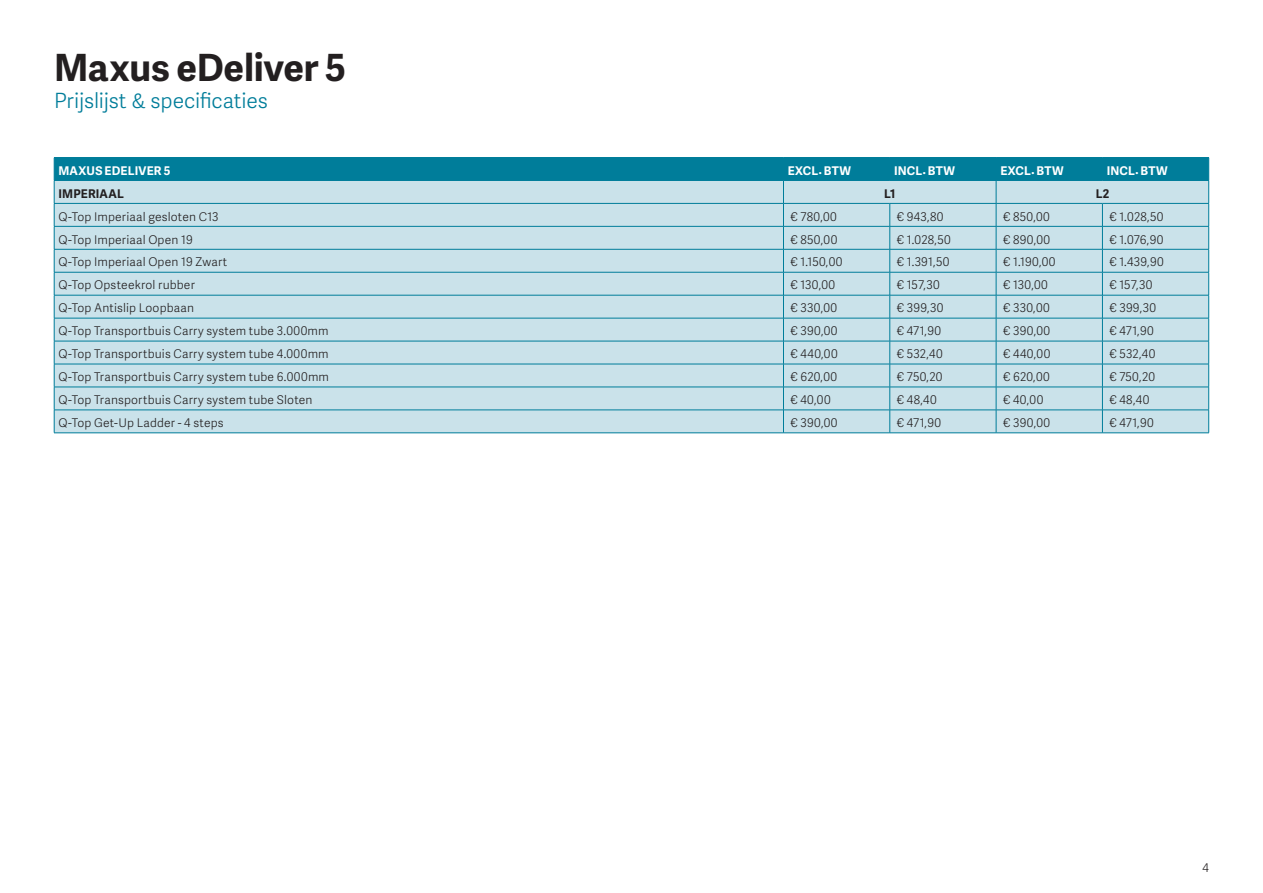
<style>
.page{position:relative;width:1263px;height:893px;background:#fff}
.page>*{position:absolute;margin:0;border:0;box-sizing:border-box;transform-origin:0 0}
.t1{font:700 37.5px "Adelle Sans EXT";letter-spacing:-.005em;color:#231f20}
.t2{font:300 21px "Adelle Sans EXT";color:#007d9a}
.t3{font:300 12px "Adelle Sans EXT";letter-spacing:.015em;color:#231f20}
.t4{font:700 12px "Adelle Sans EXT";letter-spacing:.02em;color:#fff}
.t5{font:700 12px "Adelle Sans EXT";letter-spacing:.01em;color:#231f20}
</style>
<div class="page">
<hr style="left:54px;top:157px;width:729px;height:1px;background:#007d9a">
<hr style="left:783px;top:157px;width:107px;height:1px;background:#007d9a">
<hr style="left:890px;top:157px;width:106px;height:1px;background:#007d9a">
<hr style="left:996px;top:157px;width:106px;height:1px;background:#007d9a">
<hr style="left:1102px;top:157px;width:107px;height:1px;background:#007d9a">
<svg style="left:54px;top:158px;width:1155px;height:275px;background:#b0d5df"></svg>
<hr style="left:54px;top:433px;width:729px;height:1px;background:#007d9a">
<hr style="left:783px;top:433px;width:107px;height:1px;background:#007d9a">
<hr style="left:890px;top:433px;width:106px;height:1px;background:#007d9a">
<hr style="left:996px;top:433px;width:106px;height:1px;background:#007d9a">
<hr style="left:1102px;top:433px;width:107px;height:1px;background:#007d9a">
<h1 class="t1" style="left:54px;top:37px;width:294px">Maxus eDeliver 5</h1>
<h2 class="t2" style="left:54px;top:84px;width:216px">Prijslijst &amp; specificaties</h2>
<p class="t4" style="left:58px;top:161px;width:113px">MAXUS EDELIVER 5</p>
<p class="t4" style="left:788px;top:161px;width:65px">EXCL. BTW</p>
<p class="t4" style="left:894px;top:161px;width:63px">INCL. BTW</p>
<p class="t4" style="left:1000px;top:161px;width:65px">EXCL. BTW</p>
<p class="t4" style="left:1107px;top:161px;width:63px">INCL. BTW</p>
<p class="t5" style="left:58px;top:184px;width:67px">IMPERIAAL</p>
<p class="t5" style="left:884px;top:184px;width:13px">L1</p>
<p class="t5" style="left:1096px;top:184px;width:15px">L2</p>
<p class="t3" style="left:58px;top:207px;width:162px">Q-Top Imperiaal gesloten C13</p>
<p class="t3" style="left:790px;top:207px;width:48px">€ 780,00</p>
<p class="t3" style="left:897px;top:207px;width:48px">€ 943,80</p>
<p class="t3" style="left:1003px;top:207px;width:48px">€ 850,00</p>
<p class="t3" style="left:1109px;top:207px;width:55px">€ 1.028,50</p>
<p class="t3" style="left:58px;top:230px;width:136px">Q-Top Imperiaal Open 19</p>
<p class="t3" style="left:790px;top:230px;width:48px">€ 850,00</p>
<p class="t3" style="left:897px;top:230px;width:55px">€ 1.028,50</p>
<p class="t3" style="left:1003px;top:230px;width:49px">€ 890,00</p>
<p class="t3" style="left:1109px;top:230px;width:56px">€ 1.076,90</p>
<p class="t3" style="left:58px;top:253px;width:170px">Q-Top Imperiaal Open 19 Zwart</p>
<p class="t3" style="left:790px;top:253px;width:54px">€ 1.150,00</p>
<p class="t3" style="left:897px;top:253px;width:54px">€ 1.391,50</p>
<p class="t3" style="left:1003px;top:253px;width:54px">€ 1.190,00</p>
<p class="t3" style="left:1109px;top:253px;width:56px">€ 1.439,90</p>
<p class="t3" style="left:58px;top:276px;width:138px">Q-Top Opsteekrol rubber</p>
<p class="t3" style="left:790px;top:276px;width:46px">€ 130,00</p>
<p class="t3" style="left:897px;top:276px;width:44px">€ 157,30</p>
<p class="t3" style="left:1003px;top:276px;width:46px">€ 130,00</p>
<p class="t3" style="left:1109px;top:276px;width:44px">€ 157,30</p>
<p class="t3" style="left:58px;top:299px;width:137px">Q-Top Antislip Loopbaan</p>
<p class="t3" style="left:790px;top:299px;width:48px">€ 330,00</p>
<p class="t3" style="left:897px;top:299px;width:48px">€ 399,30</p>
<p class="t3" style="left:1003px;top:299px;width:48px">€ 330,00</p>
<p class="t3" style="left:1109px;top:299px;width:48px">€ 399,30</p>
<p class="t3" style="left:58px;top:322px;width:272px">Q-Top Transportbuis Carry system tube 3.000mm</p>
<p class="t3" style="left:790px;top:322px;width:49px">€ 390,00</p>
<p class="t3" style="left:897px;top:322px;width:46px">€ 471,90</p>
<p class="t3" style="left:1003px;top:322px;width:49px">€ 390,00</p>
<p class="t3" style="left:1109px;top:322px;width:46px">€ 471,90</p>
<p class="t3" style="left:58px;top:345px;width:272px">Q-Top Transportbuis Carry system tube 4.000mm</p>
<p class="t3" style="left:790px;top:345px;width:49px">€ 440,00</p>
<p class="t3" style="left:897px;top:345px;width:47px">€ 532,40</p>
<p class="t3" style="left:1003px;top:345px;width:49px">€ 440,00</p>
<p class="t3" style="left:1109px;top:345px;width:47px">€ 532,40</p>
<p class="t3" style="left:58px;top:368px;width:272px">Q-Top Transportbuis Carry system tube 6.000mm</p>
<p class="t3" style="left:790px;top:368px;width:48px">€ 620,00</p>
<p class="t3" style="left:897px;top:368px;width:47px">€ 750,20</p>
<p class="t3" style="left:1003px;top:368px;width:48px">€ 620,00</p>
<p class="t3" style="left:1109px;top:368px;width:47px">€ 750,20</p>
<p class="t3" style="left:58px;top:391px;width:256px">Q-Top Transportbuis Carry system tube Sloten</p>
<p class="t3" style="left:790px;top:391px;width:42px">€ 40,00</p>
<p class="t3" style="left:897px;top:391px;width:41px">€ 48,40</p>
<p class="t3" style="left:1003px;top:391px;width:42px">€ 40,00</p>
<p class="t3" style="left:1109px;top:391px;width:41px">€ 48,40</p>
<p class="t3" style="left:58px;top:413px;width:167px">Q-Top Get-Up Ladder - 4 steps</p>
<p class="t3" style="left:790px;top:413px;width:49px">€ 390,00</p>
<p class="t3" style="left:897px;top:413px;width:46px">€ 471,90</p>
<p class="t3" style="left:1003px;top:413px;width:49px">€ 390,00</p>
<p class="t3" style="left:1109px;top:413px;width:46px">€ 471,90</p>
<p class="t3" style="left:1202px;top:858px;width:8px">4</p>
</div>
